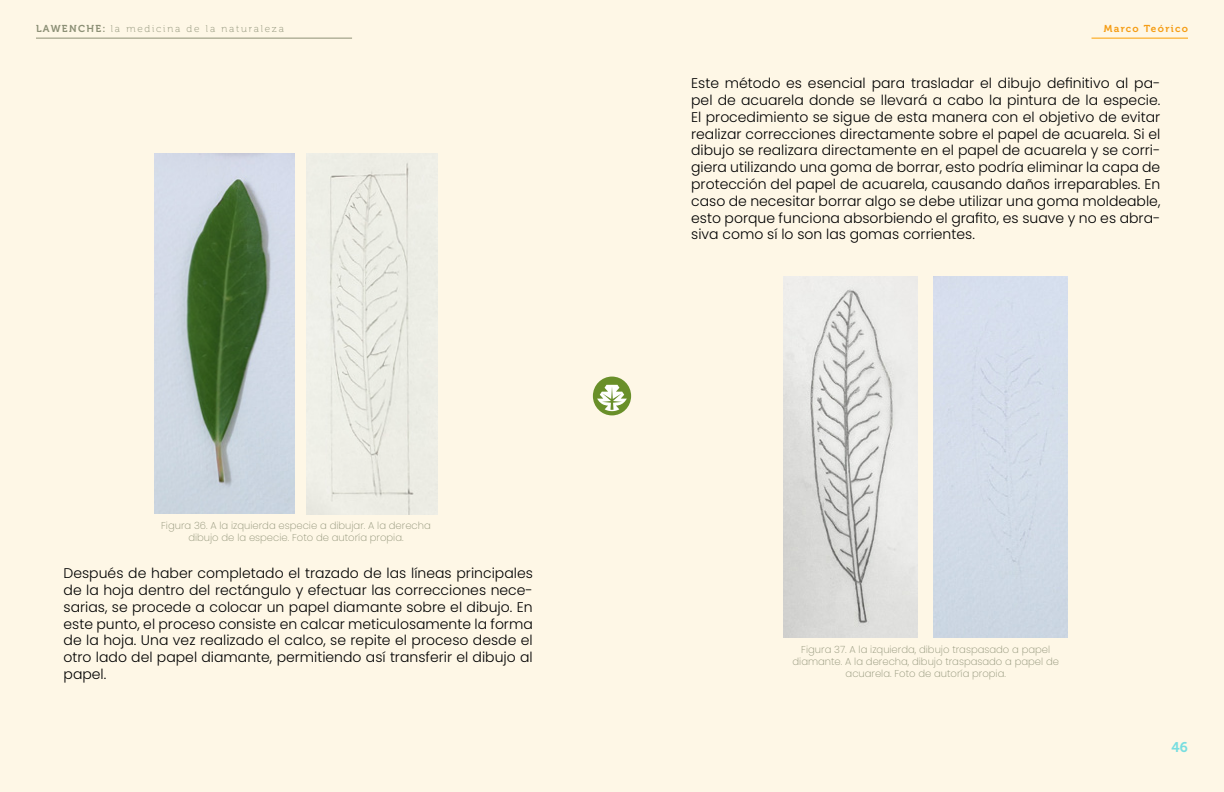
<style>
.page{position:relative;width:1224px;height:792px;background:#fef7e6}
.page>*{position:absolute;margin:0;border:0;box-sizing:border-box;transform-origin:0 0}
.t1{font:300 14px/16.8px "Poppins";color:#000;text-align:justify}
.t2{font:14px "Museo 700";color:#78dee0}
.t3{font:200 10px/12px "Poppins";color:#8d9075;text-align:center}
.t4{font:10px "Museo 100";letter-spacing:.18em;color:#8c9076}
.t5{font:10px "Museo 700";letter-spacing:.13em;color:#f59d15}
.s1{font-family:"Museo 700"}
</style>
<div class="page">
<hr style="left:36px;top:38px;width:316px;height:1px;background:#8d9075">
<hr style="left:1092px;top:38px;width:96px;height:1px;background:#fc9e00">
<div style="left:593px;top:377px;width:38px;height:38px;background:#698f29;border-radius:50%"></div>
<svg style="left:597px;top:385px;width:30px;height:26px"></svg>
<img style="left:154px;top:153px;width:141px;height:361px">
<img style="left:306px;top:153px;width:132px;height:362px">
<img style="left:784px;top:276px;width:134px;height:362px">
<div style="left:934px;top:276px;width:134px;height:362px;background:#d4dce9"></div>
<p class="t4" style="left:36px;top:23px;width:249px"><span class="s1">LAWENCHE:</span> la medicina de la naturaleza</p>
<p class="t5" style="left:1104px;top:23px;width:86px">Marco Teórico</p>
<p class="t3" style="left:161px;top:520px;width:271px">Figura 36. A la izquierda especie a dibujar. A la derecha dibujo de la especie. Foto de autoría propia.</p>
<p class="t1" style="left:64px;top:565px;width:471px">Después de haber completado el trazado de las líneas principales de la hoja dentro del rectángulo y efectuar las correcciones nece&shy;sarias, se procede a colocar un papel diamante sobre el dibujo. En este punto, el proceso consiste en calcar meticulosamente la forma de la hoja. Una vez realizado el calco, se repite el proceso desde el otro lado del papel diamante, permitiendo así transferir el dibujo al papel.</p>
<p class="t1" style="left:691px;top:75px;width:471px">Este método es esencial para trasladar el dibujo definitivo al pa&shy;pel de acuarela donde se llevará a cabo la pintura de la especie.<br>El procedimiento se sigue de esta manera con el objetivo de evitar realizar correcciones directamente sobre el papel de acuarela. Si el dibujo se realizara directamente en el papel de acuarela y se corri&shy;giera utilizando una goma de borrar, esto podría eliminar la capa de protección del papel de acuarela, causando daños irreparables. En caso de necesitar borrar algo se debe utilizar una goma moldeable, esto porque funciona absorbiendo el grafito, es suave y no es abra&shy;siva como sí lo son las gomas corrientes.</p>
<p class="t3" style="left:793px;top:643px;width:268px">Figura 37. A la izquierda, dibujo traspasado a papel diamante. A la derecha, dibujo traspasado a papel de acuarela. Foto de autoría propia.</p>
<p class="t2" style="left:1171px;top:739px;width:18px">46</p>
</div>
